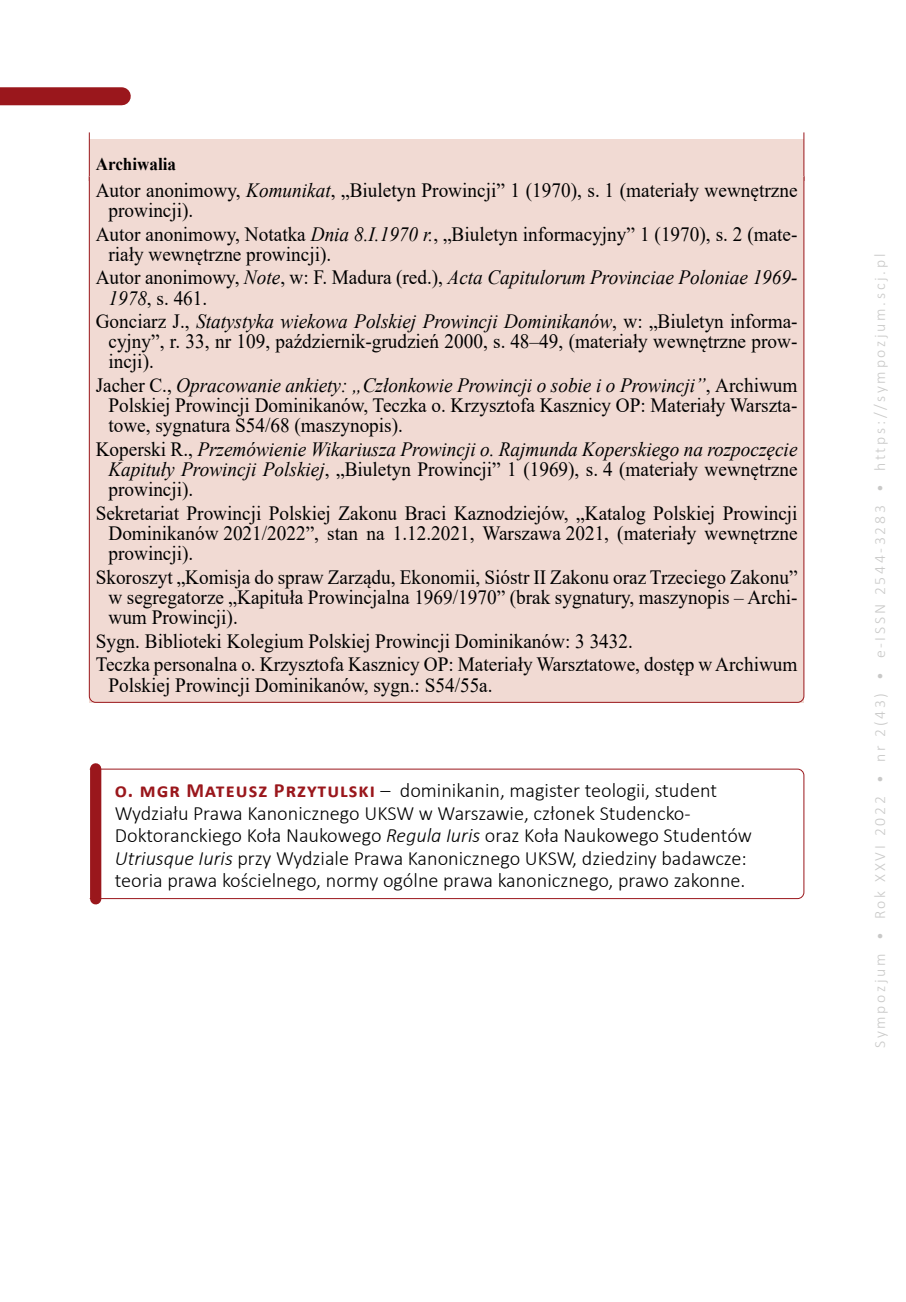
<style>
.page{position:relative;width:906px;height:1302px;background:#fff}
.page>*{position:absolute;margin:0;border:0;box-sizing:border-box;transform-origin:0 0}
.t1{font:20.25px/20.2px "Times New Roman";color:#000;text-align:justify;scale:.95 1}
.t2{font:300 20.25px/22.5px "Calibri";color:#000}
.t3{font:italic 20.25px/20.2px "Times New Roman";color:#000;scale:.95 1}
.t4{font:700 18px "Times New Roman";color:#000;scale:.95 1}
.t5{font:300 15.75px "Calibri";letter-spacing:.17em;color:#c9c9c8}
.s1{font-style:italic}
.s2{font-style:normal}
.s3{font-weight:700;color:#9a171c}
</style>
<div class="page">
<div style="left:0;top:87px;width:122px;height:18px;background:#9a171c"></div>
<div style="left:89px;top:139px;width:715px;height:41px;background:#f1dad3"></div>
<div style="left:89px;top:176px;width:715px;height:526px;background:#f1dad3"></div>
<svg style="left:89px;top:768px;width:715px;height:131px"></svg>
<p class="t4" style="left:96px;top:151px;width:86px">Archiwalia</p>
<p class="t1" style="left:108px;top:179px;width:727px;text-indent:-13px">Autor anonimowy, <span class="s1">Komunikat</span>, „Biuletyn Prowincji” 1 (1970), s. 1 (materiały wewnętrzne prowincji).</p>
<p class="t1" style="left:108px;top:223px;width:727px;text-indent:-13px">Autor anonimowy, Notatka <span class="s1">Dnia 8.I.1970 r.</span>, „Biuletyn informacyjny” 1 (1970), s. 2 (mate&shy;riały wewnętrzne prowincji).</p>
<p class="t3" style="left:108px;top:267px;width:727px;text-indent:-13px"><span class="s2">Autor anonimowy,</span> Note<span class="s2">, w: F. Madura (red.),</span> Acta Capitulorum Provinciae Poloniae 1969-<br>1978<span class="s2">, s. 461.</span></p>
<p class="t1" style="left:108px;top:310px;width:727px;text-indent:-13px">Gonciarz J., <span class="s1">Statystyka wiekowa Polskiej Prowincji Dominikanów</span>, w: „Biuletyn informa&shy;cyjny”, r. 33, nr 109, październik-grudzień 2000, s. 48–49, (materiały wewnętrzne prow&shy;incji).</p>
<p class="t1" style="left:108px;top:374px;width:727px;text-indent:-13px">Jacher C., <span class="s1">Opracowanie ankiety: „Członkowie Prowincji o sobie i o Prowincji”</span>, Archiwum Polskiej Prowincji Dominikanów, Teczka o. Krzysztofa Kasznicy OP: Materiały Warszta&shy;towe, sygnatura S54/68 (maszynopis).</p>
<p class="t3" style="left:108px;top:438px;width:727px;text-align:justify;text-indent:-13px"><span class="s2">Koperski R.,</span> Przemówienie Wikariusza Prowincji o. Rajmunda Koperskiego na rozpoczęcie Kapituły Prowincji Polskiej<span class="s2">, „Biuletyn Prowincji” 1 (1969), s. 4 (materiały wewnętrzne prowincji).</span></p>
<p class="t1" style="left:108px;top:502px;width:727px;text-indent:-13px">Sekretariat Prowincji Polskiej Zakonu Braci Kaznodziejów, „Katalog Polskiej Prowincji Dominikanów 2021/2022”, stan na 1.12.2021, Warszawa 2021, (materiały wewnętrzne prowincji).</p>
<p class="t1" style="left:108px;top:566px;width:727px;text-indent:-13px">Skoroszyt „Komisja do spraw Zarządu, Ekonomii, Sióstr II Zakonu oraz Trzeciego Zakonu” w segregatorze „Kapituła Prowincjalna 1969/1970” (brak sygnatury, maszynopis – Archi&shy;wum Prowincji).</p>
<p class="t1" style="left:96px;top:628px;width:740px;line-height:23.4px">Sygn. Biblioteki Kolegium Polskiej Prowincji Dominikanów: 3 3432.<br>Teczka personalna o. Krzysztofa Kasznicy OP: Materiały Warsztatowe, dostęp w Archiwum</p>
<p class="t1" style="left:108px;top:674px;width:406px">Polskiej Prowincji Dominikanów, sygn.: S54/55a.</p>
<p class="t2" style="left:115px;top:778px;width:638px"><span class="s3">o. mgr Mateusz Przytulski</span> – dominikanin, magister teologii, student Wydziału Prawa Kanonicznego UKSW w Warszawie, członek Studencko-Doktoranckiego Koła Naukowego <span class="s1">Regula Iuris</span> oraz Koła Naukowego Studentów <span class="s1">Utriusque Iuris</span> przy Wydziale Prawa Kanonicznego UKSW, dziedziny badawcze: teoria prawa kościelnego, normy ogólne prawa kanonicznego, prawo zakonne.</p>
<p class="t5" style="left:870px;top:1047px;width:795px;rotate:-90deg">Sympozjum • Rok XXVI 2022 • nr 2(43) • e-ISSN 2544-3283 • https://sympozjum.scj.pl</p>
</div>
